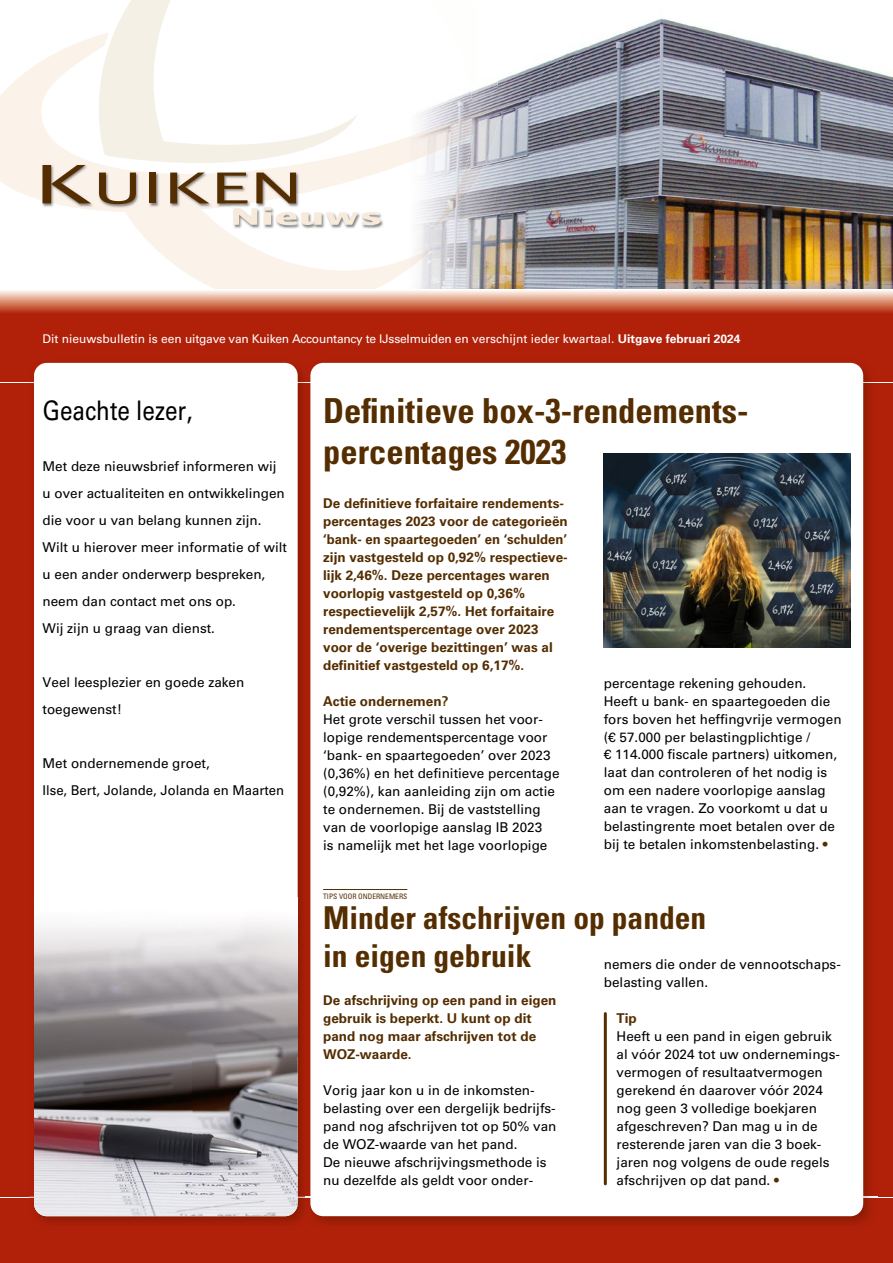
<style>
.page{position:relative;width:893px;height:1263px;background:#fff}
.page>*{position:absolute;margin:0;border:0;box-sizing:border-box;transform-origin:0 0}
.t1{font:700 condensed 34.5px/41.4px "Univers LT Std";color:#542d00}
.t2{font:700 condensed 31.5px/37.8px "Univers LT Std";color:#542d00}
.t3{font:27px "Univers LT Std";color:#000;scale:.83 1}
.t4{font:13.5px/18px "Univers LT Std";color:#000}
.t5{font:700 13.5px/18px "Univers LT Std";color:#542d00}
.t6{font:12px "Univers LT Std";color:#fff}
.t7{font:condensed 7.5px "Univers LT Std";color:#542d00}
.s1{font-weight:700}
.s2{color:#542d00}
</style>
<div class="page">
<svg style="left:0;top:40px;width:407px;height:249px"></svg>
<svg style="left:86px;top:0;width:271px;height:164px"></svg>
<svg style="left:233px;top:0;width:174px;height:102px"></svg>
<img style="left:420px;top:18px;width:473px;height:271px">
<img style="left:407px;top:33px;width:176px;height:237px">
<img style="left:429px;top:18px;width:69px;height:82px">
<div style="left:0;top:334px;width:893px;height:929px;background:#b12009"></div>
<hr style="left:0;top:1197px;width:893px;height:1px;background:#fff">
<svg style="left:0;top:290px;width:893px;height:44px;background:#c65b43"></svg>
<hr style="left:0;top:382px;width:893px;height:1px;background:#fff">
<img style="left:34px;top:362px;width:271px;height:47px">
<img style="left:29px;top:1196px;width:46px;height:28px">
<img style="left:265px;top:409px;width:40px;height:815px">
<img style="left:75px;top:1216px;width:190px;height:8px">
<img style="left:29px;top:1197px;width:276px;height:1px">
<img style="left:29px;top:382px;width:276px;height:1px">
<div style="left:34px;top:363px;width:264px;height:853px;background:#fff;border-radius:13px"></div>
<img style="left:34px;top:922px;width:264px;height:294px">
<img style="left:669px;top:362px;width:208px;height:862px">
<img style="left:311px;top:1209px;width:359px;height:15px">
<img style="left:863px;top:1197px;width:14px;height:1px">
<img style="left:863px;top:382px;width:14px;height:1px">
<div style="left:310px;top:363px;width:553px;height:853px;background:#fff;border-radius:13px"></div>
<img style="left:41px;top:164px;width:343px;height:65px">
<svg style="left:43px;top:165px;width:48px;height:38px;background:#b39f89"></svg>
<svg style="left:99px;top:173px;width:37px;height:31px"></svg>
<div style="left:149px;top:173px;width:7px;height:30px;background:#542d00"></div>
<svg style="left:170px;top:173px;width:39px;height:30px"></svg>
<svg style="left:217px;top:173px;width:164px;height:52px"></svg>
<hr style="left:323px;top:889px;width:84px;height:1px;background:#542d00">
<img style="left:604px;top:454px;width:246px;height:193px">
<hr style="left:604px;top:1013px;width:3px;height:171px;background:#542d00">
<p class="t6" style="left:43px;top:332px;width:699px">Dit nieuwsbulletin is een uitgave van Kuiken Accountancy te IJsselmuiden en verschijnt ieder kwartaal. <span class="s1">Uitgave februari 2024</span></p>
<h3 class="t3" style="left:43px;top:395px;width:182px">Geachte lezer,</h3>
<p class="t4" style="left:43px;top:453px;width:246px;line-height:27px">Met deze nieuwsbrief informeren wij u over actualiteiten en ontwikkelingen die voor u van belang kunnen zijn.<br>Wilt u hierover meer informatie of wilt u een ander onderwerp bespreken, neem dan contact met ons op.<br>Wij zijn u graag van dienst.</p>
<p class="t4" style="left:43px;top:669px;width:203px;line-height:27px">Veel leesplezier en goede zaken toegewenst!</p>
<p class="t4" style="left:43px;top:750px;width:243px;line-height:27px">Met ondernemende groet,<br>Ilse, Bert, Jolande, Jolanda en Maarten</p>
<h1 class="t1" style="left:323px;top:390px;width:427px">Definitieve box-3-rendements&shy;percentages 2023</h1>
<p class="t5" style="left:323px;top:494px;width:246px">De definitieve forfaitaire rendements&shy;percentages 2023 voor de categorieën ‘bank- en spaartegoeden’ en ‘schulden’ zijn vastgesteld op 0,92% respectieve&shy;lijk 2,46%. Deze percentages waren voorlopig vastgesteld op 0,36% respectievelijk 2,57%. Het forfaitaire rendementspercentage over 2023 voor de ‘overige bezittingen’ was al definitief vastgesteld op 6,17%.</p>
<p class="t5" style="left:323px;top:692px;width:127px">Actie ondernemen?</p>
<p class="t4" style="left:323px;top:710px;width:238px">Het grote verschil tussen het voor&shy;lopige rendementspercentage voor ‘bank- en spaartegoeden’ over 2023 (0,36%) en het definitieve percentage (0,92%), kan aanleiding zijn om actie te ondernemen. Bij de vaststelling van de voorlopige aanslag IB 2023<br>is namelijk met het lage voorlopige</p>
<p class="t4" style="left:604px;top:674px;width:239px">percentage rekening gehouden.<br>Heeft u bank- en spaartegoeden die fors boven het heffingvrije vermogen (€ 57.000 per belastingplichtige /<br>€ 114.000 fiscale partners) uitkomen, laat dan controleren of het nodig is om een nadere voorlopige aanslag aan te vragen. Zo voorkomt u dat u belastingrente moet betalen over de bij te betalen inkomstenbelasting. <span class="s2">•</span></p>
<p class="t7" style="left:323px;top:891px;width:86px">TIPS VOOR ONDERNEMERS</p>
<h2 class="t2" style="left:323px;top:898px;width:385px">Minder afschrijven op panden in eigen gebruik</h2>
<p class="t4" style="left:604px;top:955px;width:239px">nemers die onder de vennootschaps&shy;belasting vallen.</p>
<p class="t5" style="left:617px;top:1010px;width:22px">Tip</p>
<p class="t4" style="left:617px;top:1027px;width:225px">Heeft u een pand in eigen gebruik al vóór 2024 tot uw ondernemings&shy;vermogen of resultaatvermogen gerekend én daarover vóór 2024 nog geen 3 volledige boekjaren afgeschreven? Dan mag u in de resterende jaren van die 3 boek&shy;jaren nog volgens de oude regels afschrijven op dat pand. <span class="s2">•</span></p>
<p class="t5" style="left:323px;top:992px;width:235px">De afschrijving op een pand in eigen gebruik is beperkt. U kunt op dit pand nog maar afschrijven tot de<br>WOZ-waarde.</p>
<p class="t4" style="left:323px;top:1081px;width:235px">Vorig jaar kon u in de inkomsten&shy;belasting over een dergelijk bedrijfs&shy;pand nog afschrijven tot op 50% van de WOZ-waarde van het pand.<br>De nieuwe afschrijvingsmethode is nu dezelfde als geldt voor onder-</p>
</div>
